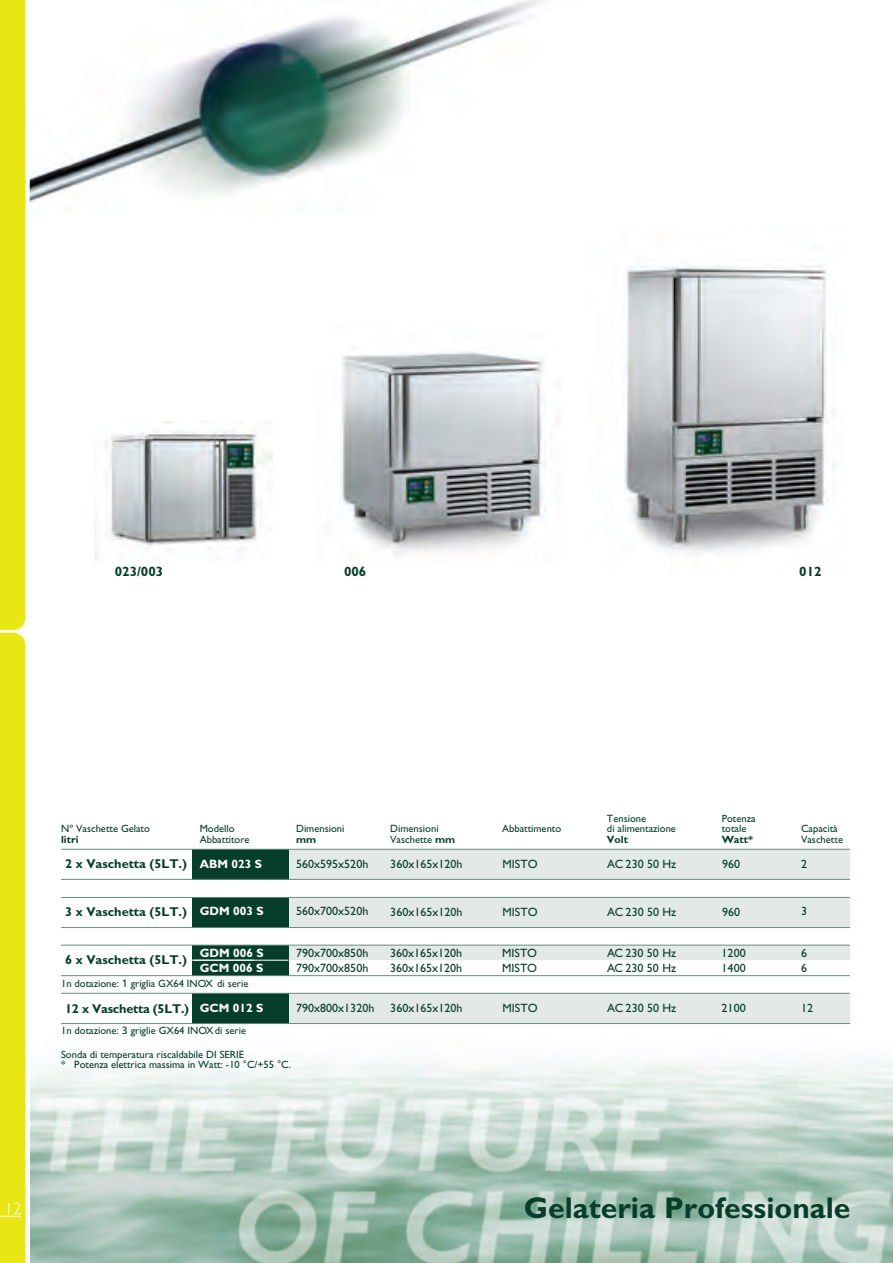
<style>
.page{position:relative;width:893px;height:1263px;background:#fff}
.page>*{position:absolute;margin:0;border:0;box-sizing:border-box;transform-origin:0 0}
.Normale{font:700 30px "Gill Sans";color:#073e2b}
.Normale-2{font:300 16.5px "Gill Sans";color:#fff}
.Normale-3{font:700 13.5px "Gill Sans";color:#073e2b}
.t1{font:700 12.75px "Gill Sans";color:#073e2b}
.t2{font:700 12.75px "Gill Sans";letter-spacing:-.02em;color:#073e2b}
.t3{font:12px/15px "Gill Sans";color:#073e2b}
.t4{font:700 12px "Gill Sans";color:#fff}
.t5{font:10.5px/10.5px "Gill Sans";color:#073e2b}
.t6{font:700 10.5px "Gill Sans";color:#073e2b}
.s1{font-weight:700}
.s2{font-size:12px;color:#fff}
.s3{font-family:"Frutiger"}
</style>
<div class="page">
<img style="left:30px;top:1059px;width:863px;height:204px">
<img style="left:30px;top:0;width:517px;height:203px">
<img style="left:624px;top:265px;width:211px;height:290px">
<img style="left:340px;top:351px;width:206px;height:206px">
<img style="left:94px;top:421px;width:178px;height:139px">
<svg style="left:0;top:0;width:30px;height:1263px;background:#eae82b"></svg>
<div style="left:254px;top:849px;width:596px;height:30px;background:#e3e9e6"></div>
<div style="left:192px;top:849px;width:97px;height:30px;background:#073e2b"></div>
<hr style="left:61px;top:849px;width:789px;height:1px;background:#688c7d">
<hr style="left:61px;top:879px;width:789px;height:1px;background:#688c7d">
<div style="left:289px;top:946px;width:561px;height:14px;background:#e3e9e6"></div>
<div style="left:192px;top:945px;width:97px;height:30px;background:#073e2b"></div>
<hr style="left:61px;top:975px;width:789px;height:1px;background:#688c7d">
<hr style="left:192px;top:960px;width:97px;height:1px;background:#fff">
<hr style="left:61px;top:945px;width:789px;height:1px;background:#688c7d">
<div style="left:254px;top:993px;width:596px;height:30px;background:#e3e9e6"></div>
<div style="left:192px;top:993px;width:97px;height:30px;background:#073e2b"></div>
<hr style="left:61px;top:1023px;width:789px;height:1px;background:#688c7d">
<hr style="left:61px;top:993px;width:789px;height:1px;background:#688c7d">
<div style="left:254px;top:897px;width:596px;height:30px;background:#e3e9e6"></div>
<div style="left:192px;top:897px;width:97px;height:30px;background:#073e2b"></div>
<hr style="left:61px;top:897px;width:789px;height:1px;background:#688c7d">
<hr style="left:61px;top:927px;width:789px;height:1px;background:#688c7d">
<p class="Normale-3" style="left:115px;top:563px;width:50px">023/003</p>
<p class="Normale-3" style="left:344px;top:563px;width:24px">006</p>
<p class="Normale-3" style="left:799px;top:563px;width:24px">012</p>
<p class="t5" style="left:61px;top:824px;width:90px">Nº Vaschette Gelato</p>
<p class="t5" style="left:200px;top:824px;width:36px">Modello</p>
<p class="t5" style="left:296px;top:824px;width:50px">Dimensioni</p>
<p class="t6" style="left:61px;top:833px;width:19px">litri</p>
<p class="t5" style="left:200px;top:834px;width:51px">Abbattitore</p>
<p class="t6" style="left:296px;top:833px;width:22px">mm</p>
<p class="t5" style="left:390px;top:824px;width:50px">Dimensioni</p>
<p class="t5" style="left:502px;top:824px;width:61px">Abbattimento</p>
<p class="t5" style="left:390px;top:834px;width:67px">Vaschette <span class="s1">mm</span></p>
<p class="t5" style="left:607px;top:813px;width:71px">Tensione<br>di alimentazione<br><span class="s1">Volt</span></p>
<p class="t5" style="left:722px;top:813px;width:35px">Potenza totale<br><span class="s1">Watt*</span></p>
<p class="t5" style="left:801px;top:824px;width:43px">Capacità<br>Vaschette</p>
<p class="t1" style="left:65px;top:856px;width:198px">2 x Vaschetta (5LT.) <span class="s2">ABM 023 S</span></p>
<p class="t3" style="left:296px;top:856px;width:74px">560x595x520h</p>
<p class="t3" style="left:390px;top:856px;width:74px">360x165x120h</p>
<p class="t3" style="left:503px;top:856px;width:37px">MISTO</p>
<p class="t3" style="left:607px;top:856px;width:71px">AC 230 50 Hz</p>
<p class="t3" style="left:722px;top:856px;width:20px">960</p>
<p class="t3" style="left:801px;top:856px;width:8px">2</p>
<p class="t1" style="left:65px;top:904px;width:200px">3 x Vaschetta (5LT.) <span class="s2">GDM 003 S</span></p>
<p class="t3" style="left:296px;top:903px;width:74px">560x700x520h</p>
<p class="t3" style="left:390px;top:904px;width:74px">360x165x120h</p>
<p class="t3" style="left:503px;top:904px;width:37px">MISTO</p>
<p class="t3" style="left:607px;top:904px;width:71px">AC 230 50 Hz</p>
<p class="t3" style="left:722px;top:904px;width:20px">960</p>
<p class="t3" style="left:801px;top:903px;width:8px">3</p>
<p class="t4" style="left:200px;top:946px;width:65px">GDM 006 S</p>
<p class="t3" style="left:296px;top:945px;width:74px">790x700x850h</p>
<p class="t4" style="left:200px;top:961px;width:65px">GCM 006 S</p>
<p class="t3" style="left:296px;top:960px;width:74px">790x700x850h</p>
<p class="t1" style="left:65px;top:952px;width:123px">6 x Vaschetta (5LT.)</p>
<p class="t5" style="left:61px;top:978px;width:189px">1n dotazione: <span class="s3">1</span> griglia GX64 INOX di serie</p>
<p class="t3" style="left:390px;top:945px;width:74px">360x165x120h<br>360x165x120h</p>
<p class="t3" style="left:502px;top:945px;width:37px">MISTO<br>MISTO</p>
<p class="t3" style="left:607px;top:945px;width:71px">AC 230 50 Hz<br>AC 230 50 Hz</p>
<p class="t3" style="left:722px;top:945px;width:26px">1200</p>
<p class="t3" style="left:801px;top:945px;width:8px">6</p>
<p class="t3" style="left:722px;top:960px;width:26px">1400</p>
<p class="t3" style="left:801px;top:960px;width:8px">6</p>
<p class="t2" style="left:65px;top:1001px;width:200px">12 x Vaschetta (5LT.) <span class="s2">GCM 012 S</span></p>
<p class="t3" style="left:296px;top:1000px;width:80px">790x800x1320h</p>
<p class="t3" style="left:390px;top:1000px;width:74px">360x165x120h</p>
<p class="t3" style="left:503px;top:1000px;width:37px">MISTO</p>
<p class="t3" style="left:607px;top:1000px;width:71px">AC 230 50 Hz</p>
<p class="t3" style="left:722px;top:1000px;width:26px">2100</p>
<p class="t3" style="left:801px;top:1000px;width:14px">12</p>
<p class="t5" style="left:61px;top:1025px;width:186px">1n dotazione: <span class="s3">3</span> griglie GX64 INOX di serie</p>
<p class="t5" style="left:61px;top:1049px;width:231px">Sonda di temperatura riscaldabile DI SERIE<br>* Potenza elettrica massima in Watt: -10 °C/+55 °C.</p>
<p class="Normale-2" style="left:5px;top:1199px;width:18px">12</p>
<p class="Normale" style="left:524px;top:1190px;width:328px">Gelateria Professionale</p>
</div>
